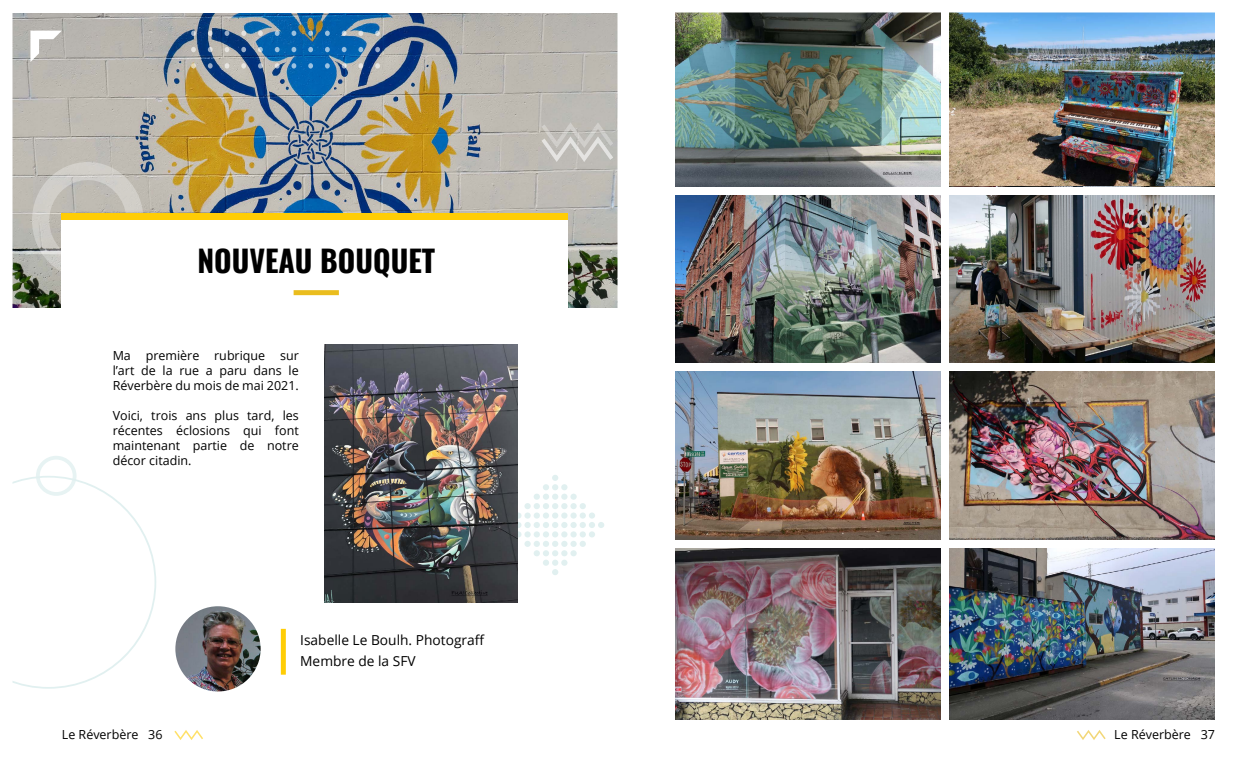
<style>
.page{position:relative;width:1260px;height:765px;background:#fff}
.page>*{position:absolute;margin:0;border:0;box-sizing:border-box;transform-origin:0 0}
.t1{font:30px "Oswald";color:#000}
.t2{font:13.75px/20.8px "Open Sans";color:#000}
.t3{font:12.5px/15px "Open Sans";color:#000;text-align:justify}
</style>
<div class="page">
<svg style="left:13px;top:456px;width:143px;height:233px"></svg>
<div style="left:524px;top:541px;width:7px;height:6px;background:#e1f0f0;border-radius:50%"></div>
<div style="left:561px;top:541px;width:7px;height:6px;background:#e1f0f0;border-radius:50%"></div>
<div style="left:570px;top:541px;width:7px;height:6px;background:#e1f0f0;border-radius:50%"></div>
<div style="left:561px;top:550px;width:7px;height:6px;background:#e1f0f0;border-radius:50%"></div>
<div style="left:570px;top:550px;width:7px;height:6px;background:#e1f0f0;border-radius:50%"></div>
<div style="left:561px;top:560px;width:7px;height:6px;background:#e1f0f0;border-radius:50%"></div>
<div style="left:570px;top:531px;width:7px;height:6px;background:#e1f0f0;border-radius:50%"></div>
<div style="left:561px;top:531px;width:7px;height:6px;background:#e1f0f0;border-radius:50%"></div>
<div style="left:524px;top:531px;width:7px;height:6px;background:#e1f0f0;border-radius:50%"></div>
<div style="left:515px;top:531px;width:7px;height:6px;background:#e1f0f0;border-radius:50%"></div>
<div style="left:570px;top:522px;width:7px;height:6px;background:#e1f0f0;border-radius:50%"></div>
<div style="left:561px;top:522px;width:7px;height:6px;background:#e1f0f0;border-radius:50%"></div>
<div style="left:524px;top:522px;width:7px;height:6px;background:#e1f0f0;border-radius:50%"></div>
<div style="left:515px;top:522px;width:7px;height:6px;background:#e1f0f0;border-radius:50%"></div>
<div style="left:570px;top:513px;width:7px;height:6px;background:#e1f0f0;border-radius:50%"></div>
<div style="left:561px;top:513px;width:7px;height:6px;background:#e1f0f0;border-radius:50%"></div>
<div style="left:524px;top:513px;width:7px;height:6px;background:#e1f0f0;border-radius:50%"></div>
<div style="left:515px;top:513px;width:7px;height:6px;background:#e1f0f0;border-radius:50%"></div>
<svg style="left:580px;top:503px;width:24px;height:44px"></svg>
<div style="left:570px;top:503px;width:7px;height:6px;background:#e1f0f0;border-radius:50%"></div>
<div style="left:561px;top:503px;width:7px;height:6px;background:#e1f0f0;border-radius:50%"></div>
<div style="left:524px;top:503px;width:7px;height:6px;background:#e1f0f0;border-radius:50%"></div>
<div style="left:570px;top:494px;width:7px;height:6px;background:#e1f0f0;border-radius:50%"></div>
<div style="left:561px;top:494px;width:7px;height:6px;background:#e1f0f0;border-radius:50%"></div>
<div style="left:561px;top:484px;width:7px;height:6px;background:#e1f0f0;border-radius:50%"></div>
<svg style="left:534px;top:475px;width:24px;height:100px"></svg>
<img style="left:13px;top:13px;width:604px;height:294px">
<svg style="left:191px;top:31px;width:5px;height:5px"></svg>
<svg style="left:208px;top:31px;width:5px;height:5px"></svg>
<svg style="left:225px;top:31px;width:4px;height:5px"></svg>
<svg style="left:241px;top:31px;width:5px;height:5px"></svg>
<svg style="left:258px;top:31px;width:5px;height:5px"></svg>
<svg style="left:275px;top:31px;width:5px;height:5px"></svg>
<svg style="left:292px;top:31px;width:4px;height:5px"></svg>
<svg style="left:308px;top:31px;width:5px;height:5px"></svg>
<svg style="left:325px;top:31px;width:5px;height:5px"></svg>
<svg style="left:342px;top:31px;width:5px;height:5px"></svg>
<svg style="left:358px;top:31px;width:5px;height:5px"></svg>
<svg style="left:375px;top:31px;width:5px;height:5px"></svg>
<svg style="left:191px;top:47px;width:5px;height:5px"></svg>
<svg style="left:208px;top:47px;width:5px;height:5px"></svg>
<svg style="left:225px;top:47px;width:4px;height:5px"></svg>
<svg style="left:241px;top:47px;width:5px;height:5px"></svg>
<svg style="left:258px;top:47px;width:5px;height:5px"></svg>
<svg style="left:275px;top:47px;width:5px;height:5px"></svg>
<svg style="left:292px;top:47px;width:4px;height:5px"></svg>
<svg style="left:308px;top:47px;width:5px;height:5px"></svg>
<svg style="left:325px;top:47px;width:5px;height:5px"></svg>
<svg style="left:342px;top:47px;width:5px;height:5px"></svg>
<svg style="left:358px;top:47px;width:5px;height:5px"></svg>
<svg style="left:375px;top:47px;width:5px;height:5px"></svg>
<svg style="left:191px;top:63px;width:5px;height:6px"></svg>
<svg style="left:208px;top:63px;width:5px;height:6px"></svg>
<svg style="left:225px;top:63px;width:4px;height:6px"></svg>
<svg style="left:241px;top:63px;width:5px;height:6px"></svg>
<svg style="left:258px;top:63px;width:5px;height:6px"></svg>
<svg style="left:275px;top:63px;width:5px;height:6px"></svg>
<svg style="left:292px;top:63px;width:4px;height:6px"></svg>
<svg style="left:308px;top:63px;width:5px;height:6px"></svg>
<svg style="left:325px;top:63px;width:5px;height:6px"></svg>
<svg style="left:342px;top:63px;width:5px;height:6px"></svg>
<svg style="left:358px;top:63px;width:5px;height:6px"></svg>
<svg style="left:375px;top:63px;width:5px;height:6px"></svg>
<svg style="left:541px;top:122px;width:72px;height:40px;background:#c5c3be"></svg>
<svg style="left:32px;top:162px;width:112px;height:117px;background:#c3c0ba"></svg>
<svg style="left:30px;top:31px;width:32px;height:31px"></svg>
<svg style="left:1077px;top:730px;width:29px;height:10px"></svg>
<div style="left:62px;top:213px;width:506px;height:114px;background:#fff"></div>
<div style="left:62px;top:213px;width:506px;height:7px;background:#ffcd05"></div>
<svg style="left:174px;top:730px;width:29px;height:10px"></svg>
<div style="left:281px;top:629px;width:5px;height:46px;background:#ffcd05"></div>
<img style="left:175px;top:606px;width:86px;height:86px;border-radius:43px">
<div style="left:294px;top:290px;width:45px;height:5px;background:#eabd1e"></div>
<img style="left:324px;top:345px;width:194px;height:258px">
<img style="left:675px;top:195px;width:266px;height:168px">
<img style="left:949px;top:13px;width:266px;height:174px">
<img style="left:675px;top:13px;width:266px;height:174px">
<img style="left:949px;top:195px;width:266px;height:168px">
<img style="left:675px;top:371px;width:266px;height:169px">
<img style="left:949px;top:371px;width:266px;height:169px">
<img style="left:949px;top:548px;width:266px;height:172px">
<img style="left:675px;top:548px;width:266px;height:172px">
<h1 class="t1" style="left:197px;top:234px;width:239px">NOUVEAU BOUQUET</h1>
<p class="t3" style="left:113px;top:348px;width:188px">Ma première rubrique sur l’art de la rue a paru dans le Réverbère du mois de mai 2021.</p>
<p class="t3" style="left:113px;top:408px;width:188px">Voici, trois ans plus tard, les récentes éclosions qui font maintenant partie de notre décor citadin.</p>
<p class="t2" style="left:300px;top:629px;width:185px">Isabelle Le Boulh. Photograff<br>Membre de la SFV</p>
<p class="t3" style="left:62px;top:726px;width:102px">Le Réverbère 36</p>
<p class="t3" style="left:1114px;top:726px;width:102px">Le Réverbère 37</p>
</div>
